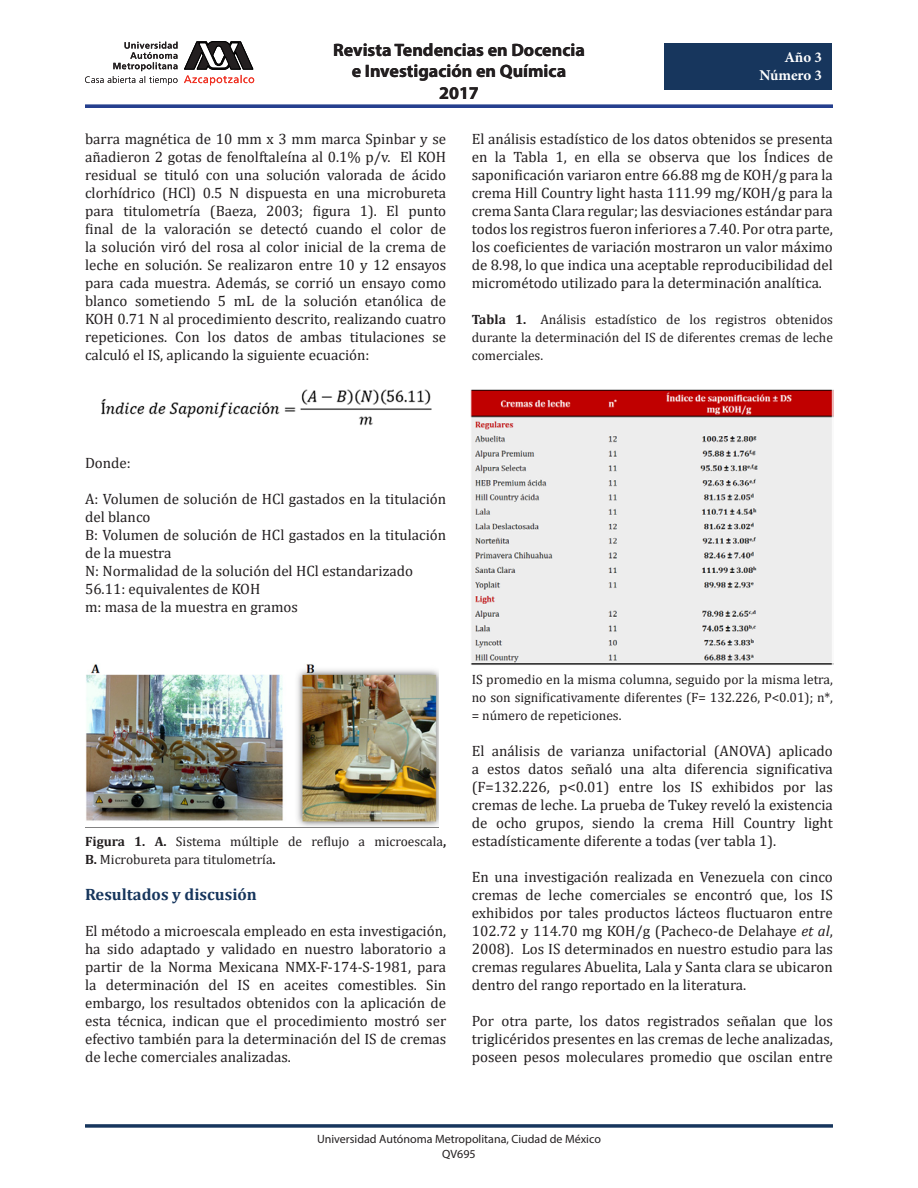
<style>
.page{position:relative;width:918px;height:1188px;background:#fff}
.page>*{position:absolute;margin:0;border:0;box-sizing:border-box;transform-origin:0 0}
.t1{font:700 18px/21.6px "Myriad Pro";color:#231f20;text-align:center}
.Resumen_y_Abstract{font:700 16.5px "Cambria";color:#17365d}
.Body_text{font:15px/18px "Cambria";color:#231f20;text-align:justify}
.t2{font:700 15px/18px "Minion Pro";letter-spacing:-.005em;color:#fff;text-align:right}
.Pie_de_imagen{font:13.5px/18px "Cambria";color:#231f20;text-align:justify}
.t3{font:12px "Myriad Pro";color:#231f20}
.s1{font-weight:700}
.s2{font-style:italic}
</style>
<div class="page">
<div style="left:665px;top:43px;width:167px;height:46px;background:#17365d"></div>
<svg style="left:85px;top:42px;width:93px;height:43px"></svg>
<svg style="left:184px;top:41px;width:70px;height:44px"></svg>
<hr style="left:85px;top:105px;width:748px;height:3px;background:#253f8e">
<hr style="left:85px;top:1124px;width:748px;height:3px;background:#17365d">
<img style="left:101px;top:389px;width:331px;height:37px">
<img style="left:85px;top:664px;width:354px;height:164px">
<img style="left:471px;top:389px;width:363px;height:276px">
<p class="t1" style="left:333px;top:38px;width:253px">Revista Tendencias en Docencia e Investigación en Química<br>2017</p>
<p class="t2" style="left:759px;top:48px;width:64px">Año 3<br>Número 3</p>
<p class="Body_text" style="left:85px;top:130px;width:363px">barra magnética de 10 mm x 3 mm marca Spinbar y se añadieron 2 gotas de fenolftaleína al 0.1% p/v. El KOH residual se tituló con una solución valorada de ácido clorhídrico (HCl) 0.5 N dispuesta en una microbureta para titulometría (Baeza, 2003; figura 1). El punto final de la valoración se detectó cuando el color de la solución viró del rosa al color inicial de la crema de leche en solución. Se realizaron entre 10 y 12 ensayos para cada muestra. Además, se corrió un ensayo como blanco sometiendo 5 mL de la solución etanólica de KOH 0.71 N al procedimiento descrito, realizando cuatro repeticiones. Con los datos de ambas titulaciones se calculó el IS, aplicando la siguiente ecuación:</p>
<p class="Body_text" style="left:472px;top:130px;width:363px">El análisis estadístico de los datos obtenidos se presenta en la Tabla 1, en ella se observa que los Índices de saponificación variaron entre 66.88 mg de KOH/g para la crema Hill Country light hasta 111.99 mg/KOH/g para la crema Santa Clara regular; las desviaciones estándar para todos los registros fueron inferiores a 7.40. Por otra parte, los coeficientes de variación mostraron un valor máximo de 8.98, lo que indica una aceptable reproducibilidad del micrométodo utilizado para la determinación analítica.</p>
<p class="Pie_de_imagen" style="left:472px;top:310px;width:363px"><span class="s1">Tabla 1.</span> Análisis estadístico de los registros obtenidos durante la determinación del IS de diferentes cremas de leche comerciales.</p>
<p class="Body_text" style="left:85px;top:454px;width:47px">Donde:</p>
<p class="Body_text" style="left:85px;top:490px;width:363px">A: Volumen de solución de HCl gastados en la titulación del blanco</p>
<p class="Body_text" style="left:85px;top:526px;width:363px">B: Volumen de solución de HCl gastados en la titulación de la muestra</p>
<p class="Body_text" style="left:85px;top:562px;width:330px">N: Normalidad de la solución del HCl estandarizado</p>
<p class="Body_text" style="left:85px;top:580px;width:177px">56.11: equivalentes de KOH</p>
<p class="Body_text" style="left:85px;top:598px;width:214px">m: masa de la muestra en gramos</p>
<p class="Pie_de_imagen" style="left:85px;top:832px;width:363px"><span class="s1">Figura 1. A.</span> Sistema múltiple de reflujo a microescala<span class="s1">,<br>B.</span> Microbureta para titulometría<span class="s1">.</span></p>
<p class="Resumen_y_Abstract" style="left:85px;top:883px;width:173px">Resultados y discusión</p>
<p class="Body_text" style="left:85px;top:922px;width:363px">El método a microescala empleado en esta investigación, ha sido adaptado y validado en nuestro laboratorio a partir de la Norma Mexicana NMX-F-174-S-1981, para la determinación del IS en aceites comestibles. Sin embargo, los resultados obtenidos con la aplicación de esta técnica, indican que el procedimiento mostró ser efectivo también para la determinación del IS de cremas de leche comerciales analizadas.</p>
<p class="Pie_de_imagen" style="left:472px;top:670px;width:363px">IS promedio en la misma columna, seguido por la misma letra, no son significativamente diferentes (F= 132.226, P&lt;0.01); n*, = número de repeticiones.</p>
<p class="Body_text" style="left:472px;top:742px;width:363px">El análisis de varianza unifactorial (ANOVA) aplicado a estos datos señaló una alta diferencia significativa (F=132.226, p&lt;0.01) entre los IS exhibidos por las cremas de leche. La prueba de Tukey reveló la existencia de ocho grupos, siendo la crema Hill Country light estadísticamente diferente a todas (ver tabla 1).</p>
<p class="Body_text" style="left:472px;top:868px;width:363px">En una investigación realizada en Venezuela con cinco cremas de leche comerciales se encontró que, los IS exhibidos por tales productos lácteos fluctuaron entre 102.72 y 114.70 mg KOH/g (Pacheco-de Delahaye <span class="s2">et al</span>, 2008). Los IS determinados en nuestro estudio para las cremas regulares Abuelita, Lala y Santa clara se ubicaron dentro del rango reportado en la literatura.</p>
<p class="Body_text" style="left:472px;top:1012px;width:363px">Por otra parte, los datos registrados señalan que los triglicéridos presentes en las cremas de leche analizadas, poseen pesos moleculares promedio que oscilan entre</p>
<p class="t3" style="left:317px;top:1132px;width:285px">Universidad Autónoma Metropolitana, Ciudad de México</p>
<p class="t3" style="left:442px;top:1146px;width:35px">QV695</p>
</div>
